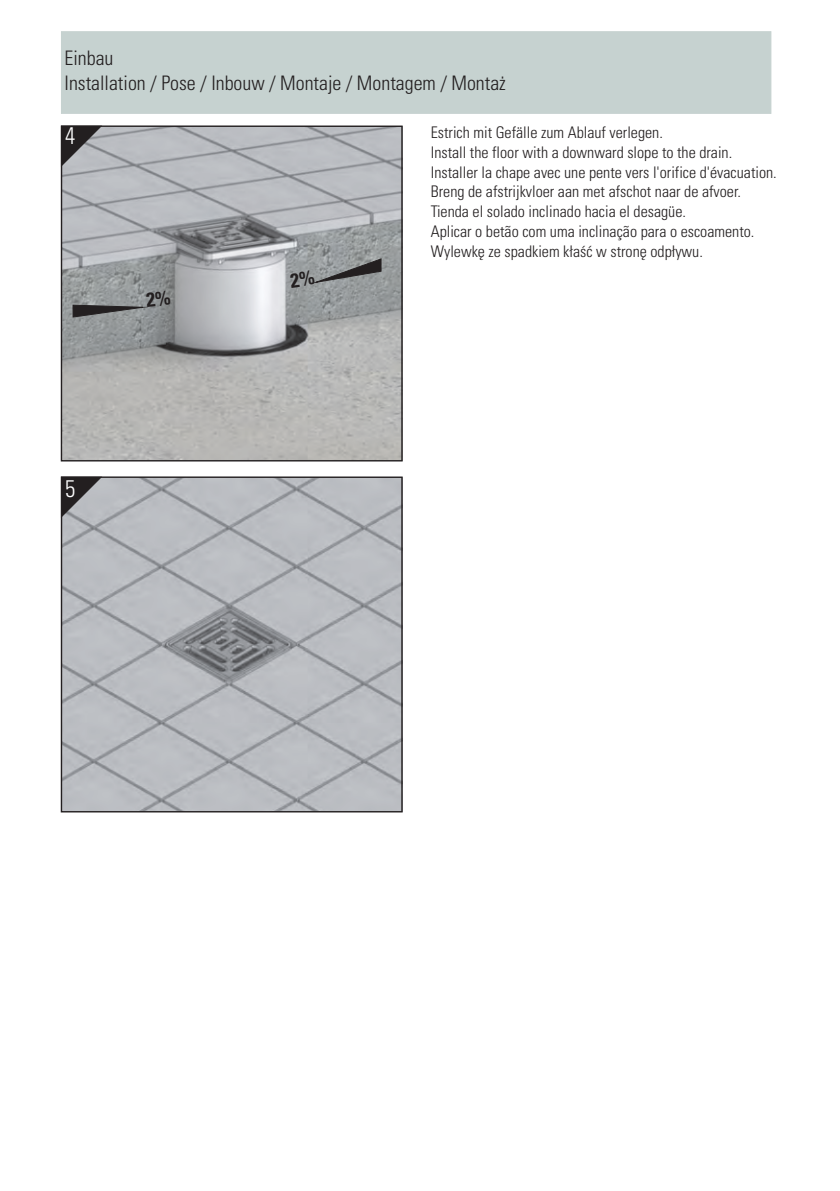
<style>
.page{position:relative;width:840px;height:1191px;background:#fff}
.page>*{position:absolute;margin:0;border:0;box-sizing:border-box;transform-origin:0 0}
.t1{font:24px "Univers Com 47 Light Cond";color:#fff;scale:.95 1}
.t2{font:20px/24.8px "Univers Com 47 Light Cond";color:#231f20}
.t3{font:16px/19.8px "Univers Com 47 Light Cond";color:#231f20}
</style>
<div class="page">
<img style="left:63px;top:127px;width:337px;height:332px">
<img style="left:63px;top:478px;width:337px;height:332px">
<div style="left:61px;top:476px;width:341px;height:336px;border:1px solid #231f20"></div>
<svg style="left:61px;top:477px;width:41px;height:40px"></svg>
<div style="left:61px;top:125px;width:341px;height:336px;border:1px solid #231f20"></div>
<svg style="left:61px;top:126px;width:41px;height:40px"></svg>
<div style="left:61px;top:31px;width:709px;height:83px;background:#c6d2d0"></div>
<svg style="left:73px;top:290px;width:98px;height:27px"></svg>
<svg style="left:289px;top:258px;width:92px;height:29px"></svg>
<p class="t2" style="left:65px;top:49px;width:442px">Einbau<br>Installation / Pose / Inbouw / Montaje / Montagem / Montaż</p>
<h1 class="t1" style="left:65px;top:127px;width:12px">4</h1>
<h1 class="t1" style="left:65px;top:479px;width:12px">5</h1>
<p class="t3" style="left:430px;top:124px;width:233px">Estrich mit Gefälle zum Ablauf verlegen.</p>
<p class="t3" style="left:430px;top:144px;width:347px">Install the floor with a downward slope to the drain.<br>Installer la chape avec une pente vers l'orifice d'évacuation.<br>Breng de afstrijkvloer aan met afschot naar de afvoer.<br>Tienda el solado inclinado hacia el desagüe.<br>Aplicar o betão com uma inclinação para o escoamento.<br>Wylewkę ze spadkiem kłaść w stronę odpływu.</p>
</div>
